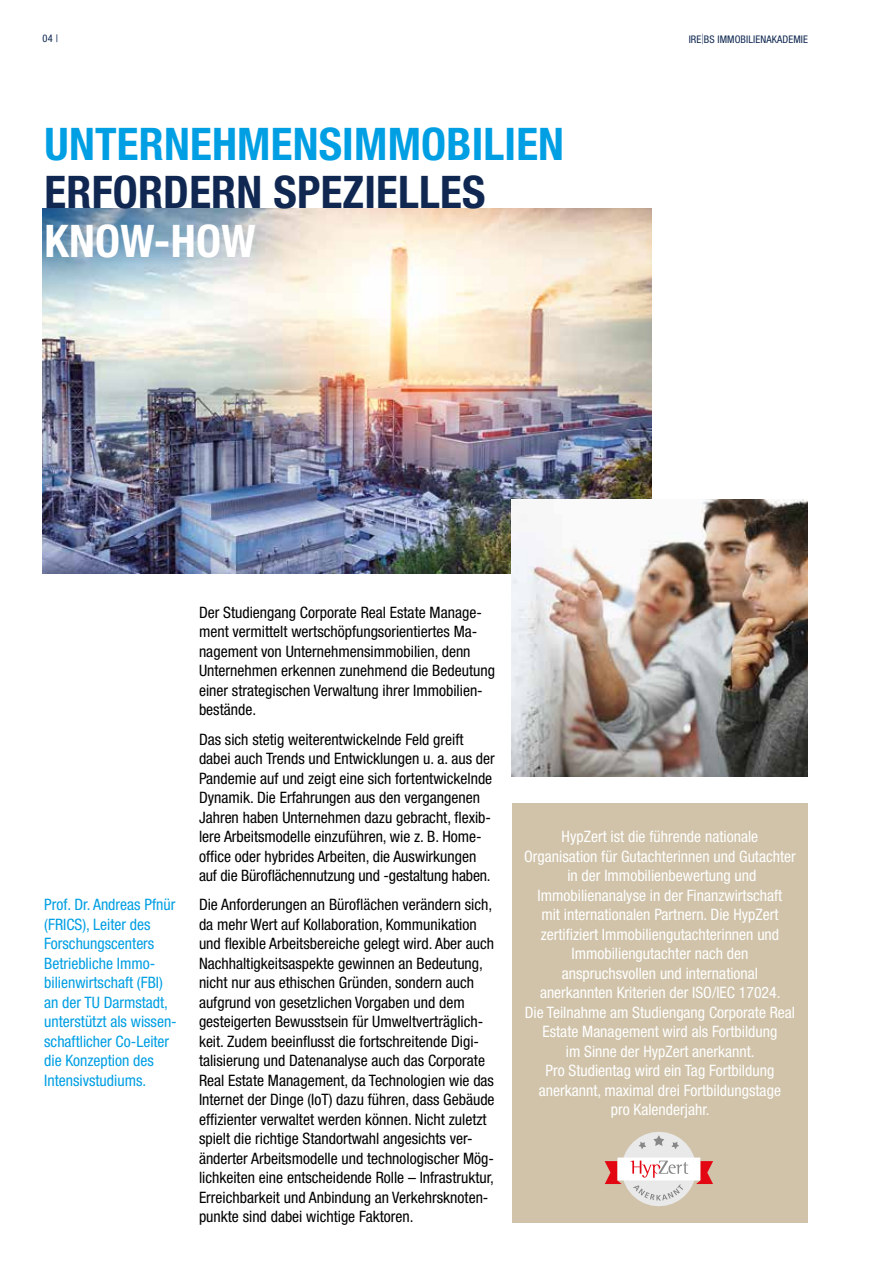
<style>
.page{position:relative;width:893px;height:1263px;background:#fff}
.page>*{position:absolute;margin:0;border:0;box-sizing:border-box;transform-origin:0 0}
.t1{font:700 condensed 45px "Helvetica Neue LT Pro";letter-spacing:.005em;color:#009fe3}
.t2{font:700 condensed 45px "Helvetica Neue LT Pro";letter-spacing:.005em;color:#102851}
.t3{font:700 condensed 45px "Helvetica Neue LT Pro";letter-spacing:.005em;color:#fff}
.t4{font:condensed 15.75px/19.5px "Helvetica Neue LT Pro";color:#000}
.t5{font:condensed 15.75px/19.5px "Helvetica Neue LT Pro";color:#fff;text-align:center}
.t6{font:condensed 15.75px/19.5px "Helvetica Neue LT Pro";color:#009fe3}
.t7{font:condensed 10.5px "Helvetica Neue LT Pro";letter-spacing:.01em;color:#102851}
.s1{font-weight:100;font-stretch:normal}
</style>
<div class="page">
<img style="left:43px;top:208px;width:608px;height:365px">
<img style="left:512px;top:500px;width:296px;height:276px">
<div style="left:512px;top:803px;width:296px;height:419px;background:#d0c3a9"></div>
<svg style="left:605px;top:1132px;width:108px;height:74px"></svg>
<p class="t7" style="left:43px;top:32px;width:17px">04 |</p>
<p class="t7" style="left:689px;top:33px;width:121px">IRE<span class="s1">|</span>BS IMMOBILIENAKADEMIE</p>
<h1 class="t1" style="left:45px;top:116px;width:521px">UNTERNEHMENSIMMOBILIEN</h1>
<h1 class="t2" style="left:45px;top:165px;width:442px">ERFORDERN SPEZIELLES</h1>
<h1 class="t3" style="left:45px;top:214px;width:212px">KNOW-HOW</h1>
<p class="t6" style="left:44px;top:895px;width:134px">Prof. Dr. Andreas Pfnür (FRICS), Leiter des<br>Forschungscenters<br>Betriebliche Immo&shy;bilienwirtschaft (FBI) an der TU Darmstadt, unterstützt als wissen&shy;schaftlicher Co-Leiter die Konzeption des<br>Intensivstudiums.</p>
<p class="t4" style="left:199px;top:602px;width:297px">Der Studiengang Corporate Real Estate Manage&shy;ment vermittelt wertschöpfungsorientiertes Ma&shy;nagement von Unternehmensimmobilien, denn Unternehmen erkennen zunehmend die Bedeutung einer strategischen Verwaltung ihrer Immobilien&shy;bestände.</p>
<p class="t4" style="left:199px;top:729px;width:297px">Das sich stetig weiterentwickelnde Feld greift dabei auch Trends und Entwicklungen u. a. aus der Pandemie auf und zeigt eine sich fortentwickelnde Dynamik. Die Erfahrungen aus den vergangenen Jahren haben Unternehmen dazu gebracht, flexib&shy;lere Arbeitsmodelle einzuführen, wie z. B. Home&shy;office oder hybrides Arbeiten, die Auswirkungen auf die Büroflächennutzung und -gestaltung haben.</p>
<p class="t4" style="left:199px;top:895px;width:297px">Die Anforderungen an Büroflächen verändern sich, da mehr Wert auf Kollaboration, Kommunikation und flexible Arbeitsbereiche gelegt wird. Aber auch Nachhaltigkeitsaspekte gewinnen an Bedeutung, nicht nur aus ethischen Gründen, sondern auch aufgrund von gesetzlichen Vorgaben und dem gesteigerten Bewusstsein für Umweltverträglich&shy;keit. Zudem beeinflusst die fortschreitende Digi&shy;talisierung und Datenanalyse auch das Corporate Real Estate Management, da Technologien wie das Internet der Dinge (IoT) dazu führen, dass Gebäude effizienter verwaltet werden können. Nicht zuletzt spielt die richtige Standortwahl angesichts ver&shy;änderter Arbeitsmodelle und technologischer Mög&shy;lichkeiten eine entscheidende Rolle – Infrastruktur, Erreichbarkeit und Anbindung an Verkehrsknoten&shy;punkte sind dabei wichtige Faktoren.</p>
<p class="t5" style="left:524px;top:827px;width:273px">HypZert ist die führende nationale Organisation für Gutachterinnen und Gutachter in der Immobilienbewertung und Immobilienanalyse in der Finanzwirtschaft<br>mit internationalen Partnern. Die HypZert zertifiziert Immobiliengutachterinnen und Immobiliengutachter nach den anspruchsvollen und international anerkannten Kriterien der ISO/IEC 17024.<br>Die Teilnahme am Studiengang Corporate Real Estate Management wird als Fortbildung<br>im Sinne der HypZert anerkannt.<br>Pro Studientag wird ein Tag Fortbildung anerkannt, maximal drei Fortbildungstage<br>pro Kalenderjahr.</p>
</div>
